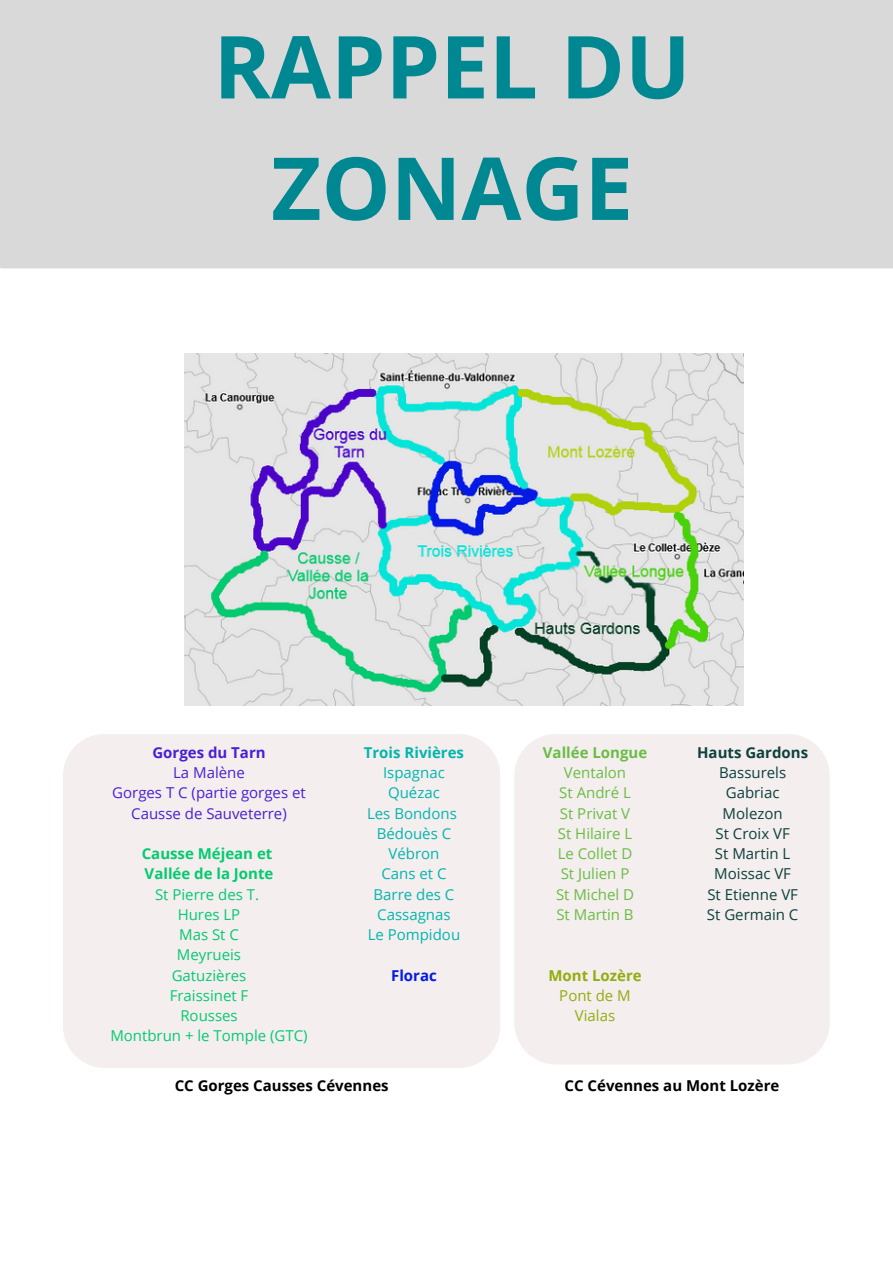
<style>
.page{position:relative;width:893px;height:1264px;background:#fff}
.page>*{position:absolute;margin:0;border:0;box-sizing:border-box;transform-origin:0 0}
.t1{font:700 86.85px/121.4px "Open Sans";color:#008892;text-align:center}
.t2{font:15px "Open Sans";color:#04ca71}
.t3{font:15px "Open Sans";color:#02b6ad}
.t4{font:15px "Open Sans";color:#6abd44}
.t5{font:15px "Open Sans";color:#0d413d}
.t6{font:15px/20.2px "Open Sans";color:#4a1fd4;text-align:center}
.t7{font:700 15px "Open Sans";color:#000}
.t8{font:700 15px "Open Sans";color:#04ca71}
.t9{font:15px "Open Sans";color:#92ad0d}
.t10{font:700 15px "Open Sans";color:#02b6ad}
.t11{font:700 15px "Open Sans";color:#6abd44}
.t12{font:700 15px "Open Sans";color:#4a1fd4}
.t13{font:700 15px "Open Sans";color:#0d413d}
.t14{font:700 15px "Open Sans";color:#92ad0d}
.t15{font:700 15px "Open Sans";color:#031ae4}
</style>
<div class="page">
<div style="left:0;top:0;width:892px;height:268px;background:#d9d9d9"></div>
<img style="left:185px;top:353px;width:558px;height:352px">
<div style="left:63px;top:734px;width:437px;height:333px;background:#f4eeee"></div>
<div style="left:514px;top:734px;width:315px;height:330px;background:#f4eeee"></div>
<p class="t1" style="left:213px;top:4px;width:478px">RAPPEL DU<br>ZONAGE</p>
<p class="t12" style="left:152px;top:741px;width:115px">Gorges du Tarn</p>
<p class="t6" style="left:173px;top:762px;width:73px">La Malène</p>
<p class="t6" style="left:112px;top:782px;width:195px">Gorges T C (partie gorges et<br>Causse de Sauveterre)</p>
<p class="t8" style="left:142px;top:843px;width:132px">Causse Méjean et</p>
<p class="t8" style="left:145px;top:863px;width:130px">Vallée de la Jonte</p>
<p class="t2" style="left:155px;top:883px;width:106px">St Pierre des T.</p>
<p class="t2" style="left:178px;top:903px;width:64px">Hures LP</p>
<p class="t2" style="left:179px;top:924px;width:61px">Mas St C</p>
<p class="t2" style="left:177px;top:944px;width:66px">Meyrueis</p>
<p class="t2" style="left:172px;top:964px;width:76px">Gatuzières</p>
<p class="t2" style="left:170px;top:984px;width:80px">Fraissinet F</p>
<p class="t2" style="left:180px;top:1004px;width:59px">Rousses</p>
<p class="t2" style="left:110px;top:1025px;width:199px">Montbrun + le Tomple (GTC)</p>
<p class="t10" style="left:364px;top:741px;width:102px">Trois Rivières</p>
<p class="t3" style="left:383px;top:762px;width:63px">Ispagnac</p>
<p class="t3" style="left:388px;top:782px;width:53px">Quézac</p>
<p class="t3" style="left:367px;top:802px;width:91px">Les Bondons</p>
<p class="t3" style="left:376px;top:822px;width:76px">Bédouès C</p>
<p class="t3" style="left:388px;top:843px;width:52px">Vébron</p>
<p class="t3" style="left:381px;top:863px;width:67px">Cans et C</p>
<p class="t3" style="left:373px;top:883px;width:82px">Barre des C</p>
<p class="t3" style="left:377px;top:903px;width:75px">Cassagnas</p>
<p class="t3" style="left:367px;top:924px;width:94px">Le Pompidou</p>
<p class="t15" style="left:391px;top:964px;width:47px">Florac</p>
<p class="t11" style="left:543px;top:741px;width:106px">Vallée Longue</p>
<p class="t4" style="left:564px;top:762px;width:64px">Ventalon</p>
<p class="t4" style="left:559px;top:782px;width:73px">St André L</p>
<p class="t4" style="left:560px;top:802px;width:72px">St Privat V</p>
<p class="t4" style="left:558px;top:822px;width:76px">St Hilaire L</p>
<p class="t4" style="left:557px;top:843px;width:76px">Le Collet D</p>
<p class="t4" style="left:560px;top:863px;width:70px">St Julien P</p>
<p class="t4" style="left:556px;top:883px;width:80px">St Michel D</p>
<p class="t4" style="left:556px;top:903px;width:79px">St Martin B</p>
<p class="t14" style="left:548px;top:964px;width:95px">Mont Lozère</p>
<p class="t9" style="left:559px;top:984px;width:73px">Pont de M</p>
<p class="t9" style="left:575px;top:1004px;width:42px">Vialas</p>
<p class="t13" style="left:697px;top:741px;width:112px">Hauts Gardons</p>
<p class="t5" style="left:719px;top:762px;width:68px">Bassurels</p>
<p class="t5" style="left:725px;top:782px;width:55px">Gabriac</p>
<p class="t5" style="left:722px;top:802px;width:62px">Molezon</p>
<p class="t5" style="left:715px;top:822px;width:76px">St Croix VF</p>
<p class="t5" style="left:715px;top:843px;width:77px">St Martin L</p>
<p class="t5" style="left:714px;top:863px;width:78px">Moissac VF</p>
<p class="t5" style="left:707px;top:883px;width:92px">St Etienne VF</p>
<p class="t5" style="left:706px;top:903px;width:93px">St Germain C</p>
<p class="t7" style="left:175px;top:1074px;width:215px">CC Gorges Causses Cévennes</p>
<p class="t7" style="left:564px;top:1074px;width:216px">CC Cévennes au Mont Lozère</p>
</div>
